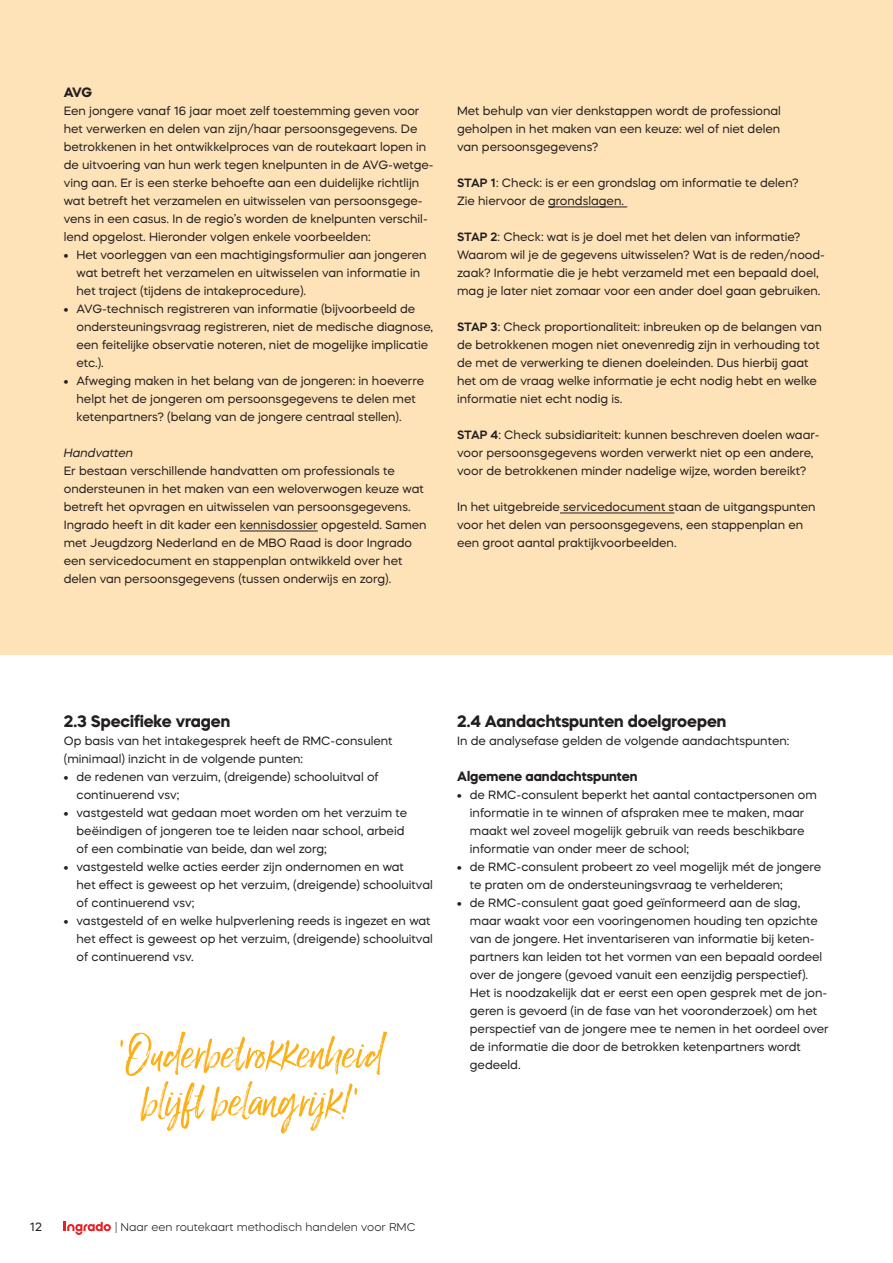
<style>
.page{position:relative;width:893px;height:1263px;background:#fff}
.page>*{position:absolute;margin:0;border:0;box-sizing:border-box;transform-origin:0 0}
.t1{font:55.5px "Lucky Fellas Narrow";color:#fcaf17}
.t2{font:700 16.5px "Mazzard H";color:#231f20}
.t3{font:700 13.5px "Mazzard H";color:#231f20}
.t4{font:12px/18px "Mazzard H";color:#231f20}
.t5{font:italic 12px "Mazzard H";color:#231f20}
.t6{font:300 11.25px "Mazzard H";color:#231f20}
.s1{font-weight:600}
</style>
<div class="page">
<div style="left:0;top:0;width:893px;height:655px;background:#ffe3b8"></div>
<hr style="left:240px;top:531px;width:78px;height:1px;background:#231f20">
<hr style="left:548px;top:207px;width:79px;height:1px;background:#231f20">
<hr style="left:560px;top:513px;width:114px;height:1px;background:#231f20">
<svg style="left:64px;top:1222px;width:47px;height:13px"></svg>
<p class="t3" style="left:64px;top:83px;width:30px">AVG</p>
<p class="t4" style="left:64px;top:101px;width:371px">Een jongere vanaf 16 jaar moet zelf toestemming geven voor het verwerken en delen van zijn/haar persoonsgegevens. De betrokkenen in het ontwikkelproces van de routekaart lopen in de uitvoering van hun werk tegen knelpunten in de AVG-wetge&shy;ving aan. Er is een sterke behoefte aan een duidelijke richtlijn wat betreft het verzamelen en uitwisselen van persoonsgege&shy;vens in een casus. In de regio’s worden de knelpunten verschil&shy;lend opgelost. Hieronder volgen enkele voorbeelden:</p>
<p class="t4" style="left:77px;top:245px;width:351px;text-indent:-13px"><span class="s1">•</span> Het voorleggen van een machtigingsformulier aan jongeren wat betreft het verzamelen en uitwisselen van informatie in het traject (tijdens de intakeprocedure).</p>
<p class="t4" style="left:77px;top:299px;width:358px;text-indent:-13px"><span class="s1">•</span> AVG-technisch registreren van informatie (bijvoorbeeld de ondersteuningsvraag registreren, niet de medische diagnose, een feitelijke observatie noteren, niet de mogelijke implicatie etc.).</p>
<p class="t4" style="left:77px;top:371px;width:349px;text-indent:-13px"><span class="s1">•</span> Afweging maken in het belang van de jongeren: in hoeverre helpt het de jongeren om persoonsgegevens te delen met ketenpartners? (belang van de jongere centraal stellen).</p>
<p class="t5" style="left:64px;top:445px;width:71px">Handvatten</p>
<p class="t4" style="left:64px;top:461px;width:364px">Er bestaan verschillende handvatten om professionals te ondersteunen in het maken van een weloverwogen keuze wat betreft het opvragen en uitwisselen van persoonsgegevens.<br>Ingrado heeft in dit kader een kennisdossier opgesteld. Samen met Jeugdzorg Nederland en de MBO Raad is door Ingrado een servicedocument en stappenplan ontwikkeld over het delen van persoonsgegevens (tussen onderwijs en zorg).</p>
<p class="t4" style="left:457px;top:101px;width:325px;text-align:justify">Met behulp van vier denkstappen wordt de professional geholpen in het maken van een keuze: wel of niet delen van persoonsgegevens?</p>
<p class="t4" style="left:457px;top:173px;width:343px"><span class="s1">STAP 1</span>: Check: is er een grondslag om informatie te delen?<br>Zie hiervoor de grondslagen.</p>
<p class="t4" style="left:457px;top:227px;width:369px"><span class="s1">STAP 2</span>: Check: wat is je doel met het delen van informatie?<br>Waarom wil je de gegevens uitwisselen? Wat is de reden/nood&shy;zaak? Informatie die je hebt verzameld met een bepaald doel, mag je later niet zomaar voor een ander doel gaan gebruiken.</p>
<p class="t4" style="left:457px;top:317px;width:366px"><span class="s1">STAP 3</span>: Check proportionaliteit: inbreuken op de belangen van de betrokkenen mogen niet onevenredig zijn in verhouding tot de met de verwerking te dienen doeleinden. Dus hierbij gaat het om de vraag welke informatie je echt nodig hebt en welke informatie niet echt nodig is.</p>
<p class="t4" style="left:457px;top:425px;width:364px"><span class="s1">STAP 4</span>: Check subsidiariteit: kunnen beschreven doelen waar&shy;voor persoonsgegevens worden verwerkt niet op een andere, voor de betrokkenen minder nadelige wijze, worden bereikt?</p>
<p class="t4" style="left:457px;top:497px;width:360px">In het uitgebreide servicedocument staan de uitgangspunten voor het delen van persoonsgegevens, een stappenplan en een groot aantal praktijkvoorbeelden.</p>
<h2 class="t2" style="left:64px;top:710px;width:168px">2.3 Specifieke vragen</h2>
<p class="t4" style="left:64px;top:731px;width:330px">Op basis van het intakegesprek heeft de RMC-consulent (minimaal) inzicht in de volgende punten:</p>
<p class="t4" style="left:77px;top:767px;width:304px;text-indent:-13px"><span class="s1">•</span> de redenen van verzuim, (dreigende) schooluitval of continuerend vsv;</p>
<p class="t4" style="left:77px;top:803px;width:332px;text-indent:-13px"><span class="s1">•</span> vastgesteld wat gedaan moet worden om het verzuim te beëindigen of jongeren toe te leiden naar school, arbeid of een combinatie van beide, dan wel zorg;</p>
<p class="t4" style="left:77px;top:857px;width:358px;text-indent:-13px"><span class="s1">•</span> vastgesteld welke acties eerder zijn ondernomen en wat<br>het effect is geweest op het verzuim, (dreigende) schooluitval of continuerend vsv;</p>
<p class="t4" style="left:77px;top:911px;width:358px;text-indent:-13px"><span class="s1">•</span> vastgesteld of en welke hulpverlening reeds is ingezet en wat het effect is geweest op het verzuim, (dreigende) schooluitval of continuerend vsv.</p>
<h1 class="t1" style="left:118px;top:1022px;width:265px">‘Ouderbetrokkenheid</h1>
<h1 class="t1" style="left:140px;top:1070px;width:222px">blijft belangrijk!’</h1>
<h2 class="t2" style="left:457px;top:710px;width:271px">2.4 Aandachtspunten doelgroepen</h2>
<p class="t4" style="left:457px;top:731px;width:334px">In de analysefase gelden de volgende aandachtspunten:</p>
<p class="t3" style="left:457px;top:767px;width:182px">Algemene aandachtspunten</p>
<p class="t4" style="left:470px;top:785px;width:348px;text-indent:-13px"><span class="s1">•</span> de RMC-consulent beperkt het aantal contactpersonen om informatie in te winnen of afspraken mee te maken, maar maakt wel zoveel mogelijk gebruik van reeds beschikbare informatie van onder meer de school;</p>
<p class="t4" style="left:470px;top:857px;width:353px;text-indent:-13px"><span class="s1">•</span> de RMC-consulent probeert zo veel mogelijk mét de jongere te praten om de ondersteuningsvraag te verhelderen;</p>
<p class="t4" style="left:470px;top:893px;width:360px;text-indent:-13px"><span class="s1">•</span> de RMC-consulent gaat goed geïnformeerd aan de slag, maar waakt voor een vooringenomen houding ten opzichte van de jongere. Het inventariseren van informatie bij keten&shy;partners kan leiden tot het vormen van een bepaald oordeel over de jongere (gevoed vanuit een eenzijdig perspectief).<br>Het is noodzakelijk dat er eerst een open gesprek met de jon&shy;geren is gevoerd (in de fase van het vooronderzoek) om het perspectief van de jongere mee te nemen in het oordeel over de informatie die door de betrokken ketenpartners wordt</p>
<p class="t4" style="left:470px;top:1055px;width:52px">gedeeld.</p>
<p class="t4" style="left:30px;top:1217px;width:14px">12</p>
<p class="t6" style="left:115px;top:1220px;width:302px">| Naar een routekaart methodisch handelen voor RMC</p>
</div>
